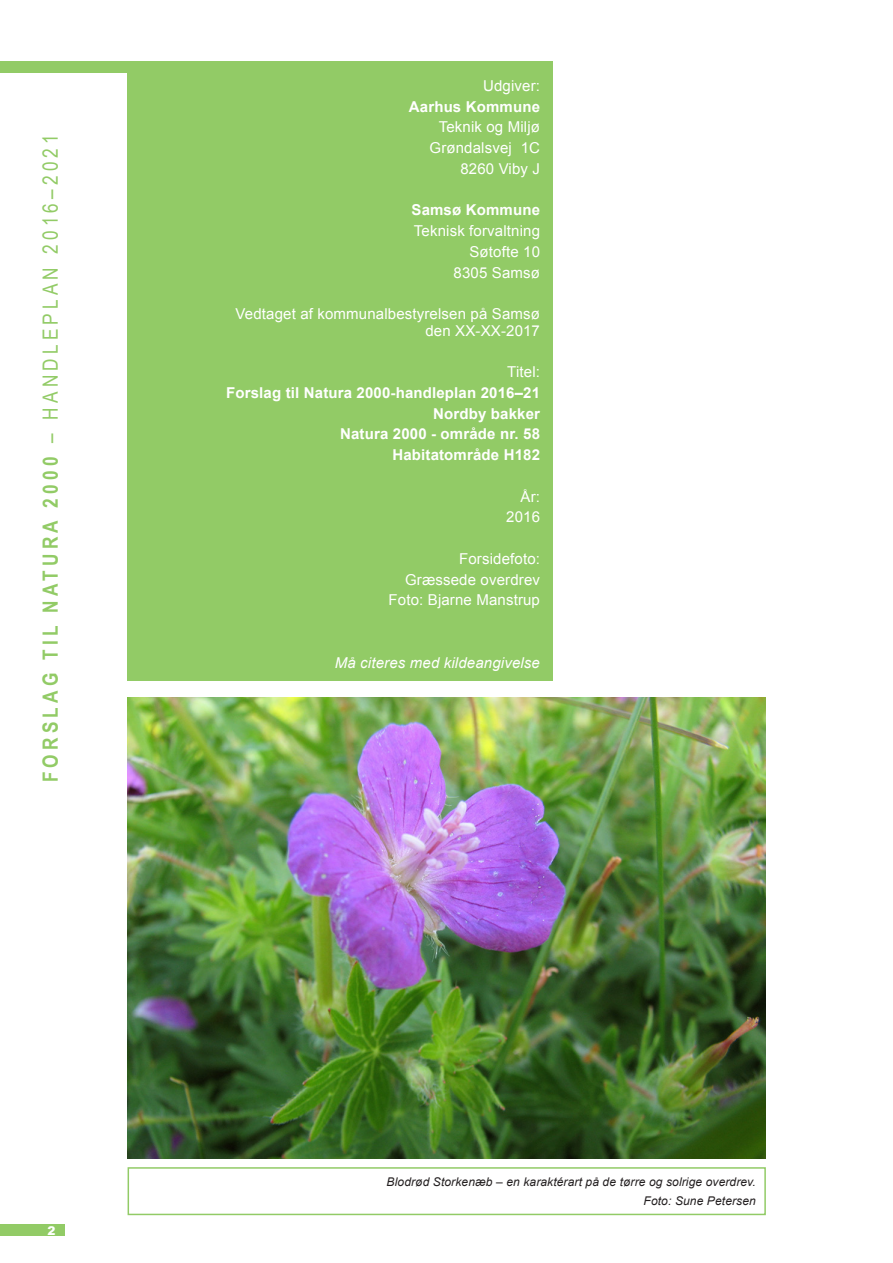
<style>
.page{position:relative;width:893px;height:1263px;background:#fff}
.page>*{position:absolute;margin:0;border:0;box-sizing:border-box;transform-origin:0 0}
.t1{font:700 21px "Arial Narrow";letter-spacing:.2em;color:#92cb66}
.Text{font:15px/16.5px "Arial";letter-spacing:.01em;color:#fff;text-align:right}
.Text-2{font:700 15px "Arial";letter-spacing:.01em;color:#fff}
.Text-3{font:italic 15px "Arial";letter-spacing:.01em;color:#fff}
.Foto{font:italic 12px "Arial";letter-spacing:.01em;color:#231f20}
.t2{font:900 12px "Arial";color:#fff}
.s1{font-weight:400}
</style>
<div class="page">
<div style="left:0;top:1224px;width:64px;height:12px;background:#92cb66"></div>
<div style="left:0;top:61px;width:553px;height:12px;background:#92cb66"></div>
<div style="left:128px;top:67px;width:425px;height:613px;background:#92cb66"></div>
<img style="left:128px;top:697px;width:637px;height:461px">
<div style="left:128px;top:1167px;width:638px;height:48px;border:2px solid #92cb66"></div>
<h1 class="t1" style="left:35px;top:782px;width:650px;rotate:-90deg">FORSLAG TIL NATURA 2000 <span class="s1">– HANDLEPLAN 2016–2021</span></h1>
<p class="t2" style="left:47px;top:1221px;width:10px">2</p>
<p class="Text" style="left:483px;top:77px;width:58px">Udgiver:</p>
<p class="Text-2" style="left:409px;top:96px;width:133px">Aarhus Kommune</p>
<p class="Text" style="left:439px;top:119px;width:103px">Teknik og Miljø</p>
<p class="Text" style="left:430px;top:140px;width:112px">Grøndalsvej 1C</p>
<p class="Text" style="left:460px;top:160px;width:81px">8260 Viby J</p>
<p class="Text-2" style="left:411px;top:200px;width:130px">Samsø Kommune</p>
<p class="Text" style="left:414px;top:223px;width:128px">Teknisk forvaltning</p>
<p class="Text" style="left:469px;top:243px;width:72px">Søtofte 10</p>
<p class="Text" style="left:454px;top:264px;width:88px">8305 Samsø</p>
<p class="Text" style="left:236px;top:306px;width:306px">Vedtaget af kommunalbestyrelsen på Samsø den XX-XX-2017</p>
<p class="Text" style="left:507px;top:364px;width:34px">Titel:</p>
<p class="Text-2" style="left:226px;top:382px;width:315px">Forslag til Natura 2000-handleplan 2016–21</p>
<p class="Text-2" style="left:433px;top:403px;width:108px">Nordby bakker</p>
<p class="Text-2" style="left:340px;top:424px;width:201px">Natura 2000 - område nr. 58</p>
<p class="Text-2" style="left:392px;top:445px;width:149px">Habitatområde H182</p>
<p class="Text" style="left:521px;top:488px;width:21px">År:</p>
<p class="Text" style="left:506px;top:509px;width:35px">2016</p>
<p class="Text" style="left:459px;top:550px;width:82px">Forsidefoto:</p>
<p class="Text" style="left:405px;top:571px;width:136px">Græssede overdrev</p>
<p class="Text" style="left:389px;top:592px;width:153px">Foto: Bjarne Manstrup</p>
<p class="Text-3" style="left:335px;top:652px;width:207px">Må citeres med kildeangivelse</p>
<p class="Foto" style="left:387px;top:1174px;width:371px">Blodrød Storkenæb – en karaktérart på de tørre og solrige overdrev.</p>
<p class="Foto" style="left:644px;top:1193px;width:114px">Foto: Sune Petersen</p>
</div>
